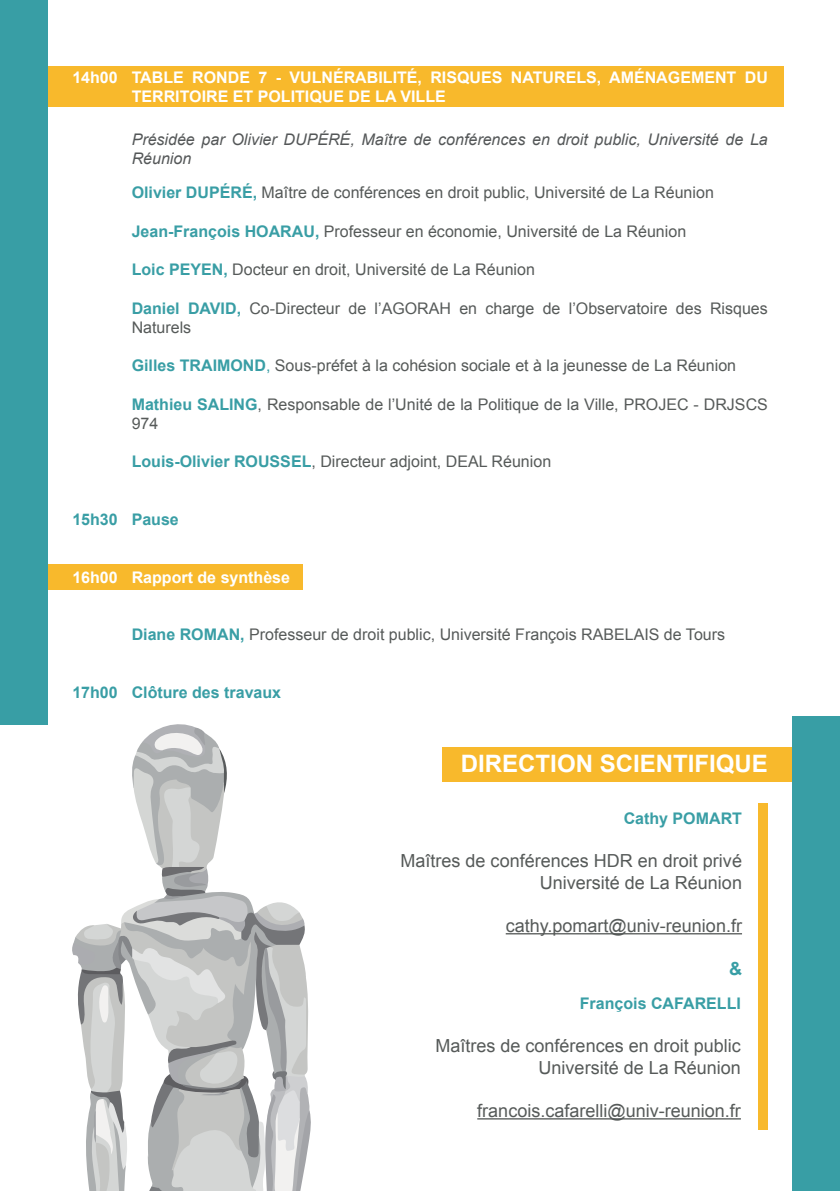
<style>
.page{position:relative;width:840px;height:1191px;background:#fff}
.page>*{position:absolute;margin:0;border:0;box-sizing:border-box;transform-origin:0 0}
.t1{font:700 24px "Arial";color:#fff}
.t2{font:18px/21.6px "Arial";color:#565a59;text-align:right}
.t3{font:700 18px "Arial";color:#389ea5}
.t4{font:16px/19.2px "Arial";color:#565a59}
.t5{font:700 16px/19.2px "Arial";color:#fff}
.t6{font:italic 16px/19.2px "Arial";color:#545758}
.t7{font:700 16px "Arial";color:#399ea5}
.s1{font-weight:700;color:#399ea5}
.s2{color:#399ea5}
</style>
<div class="page">
<div style="left:3px;top:564px;width:300px;height:26px;background:#f8b92c"></div>
<div style="left:0;top:67px;width:782px;height:40px;background:#f8b92c"></div>
<svg style="left:72px;top:724px;width:239px;height:467px"></svg>
<hr style="left:505px;top:933px;width:236px;height:1px;background:#565a59">
<hr style="left:477px;top:1118px;width:263px;height:1px;background:#565a59">
<div style="left:0;top:0;width:48px;height:724px;background:#389ea5"></div>
<div style="left:442px;top:746px;width:397px;height:35px;background:#f8b92c"></div>
<div style="left:757px;top:803px;width:10px;height:326px;background:#f8b92c"></div>
<div style="left:791px;top:716px;width:48px;height:475px;background:#389ea5"></div>
<p class="t5" style="left:72px;top:68px;width:47px">14h00</p>
<p class="t5" style="left:132px;top:68px;width:637px">TABLE RONDE 7 - VULNÉRABILITÉ, RISQUES NATURELS, AMÉNAGEMENT DU<br>TERRITOIRE ET POLITIQUE DE LA VILLE</p>
<p class="t6" style="left:132px;top:130px;width:637px">Présidée par Olivier DUPÉRÉ, Maître de conférences en droit public, Université de La<br>Réunion</p>
<p class="t4" style="left:132px;top:183px;width:583px"><span class="s1">Olivier DUPÉRÉ,</span> Maître de conférences en droit public, Université de La Réunion</p>
<p class="t4" style="left:132px;top:222px;width:555px"><span class="s1">Jean-François HOARAU,</span> Professeur en économie, Université de La Réunion</p>
<p class="t4" style="left:132px;top:260px;width:404px"><span class="s1">Loic PEYEN,</span> Docteur en droit, Université de La Réunion</p>
<p class="t4" style="left:132px;top:299px;width:637px"><span class="s1">Daniel DAVID,</span> Co-Directeur de l’AGORAH en charge de l’Observatoire des Risques<br>Naturels</p>
<p class="t4" style="left:132px;top:356px;width:605px"><span class="s1">Gilles TRAIMOND</span><span class="s2">,</span> Sous-préfet à la cohésion sociale et à la jeunesse de La Réunion</p>
<p class="t4" style="left:132px;top:395px;width:637px"><span class="s1">Mathieu SALING</span>, Responsable de l’Unité de la Politique de la Ville, PROJEC - DRJSCS<br>974</p>
<p class="t4" style="left:132px;top:452px;width:421px"><span class="s1">Louis-Olivier ROUSSEL</span>, Directeur adjoint, DEAL Réunion</p>
<p class="t7" style="left:72px;top:509px;width:47px">15h30</p>
<p class="t7" style="left:132px;top:509px;width:49px">Pause</p>
<p class="t5" style="left:72px;top:568px;width:47px">16h00</p>
<p class="t5" style="left:132px;top:568px;width:160px">Rapport de synthèse</p>
<p class="t4" style="left:132px;top:625px;width:594px"><span class="s1">Diane ROMAN,</span> Professeur de droit public, Université François RABELAIS de Tours</p>
<p class="t7" style="left:72px;top:681px;width:47px">17h00</p>
<p class="t7" style="left:132px;top:681px;width:151px">Clôture des travaux</p>
<h1 class="t1" style="left:460px;top:748px;width:308px">DIRECTION SCIENTIFIQUE</h1>
<p class="t7" style="left:623px;top:807px;width:120px">Cathy POMART</p>
<p class="t2" style="left:400px;top:850px;width:343px">Maîtres de conférences HDR en droit privé<br>Université de La Réunion</p>
<p class="t2" style="left:505px;top:915px;width:238px">cathy.pomart@univ-reunion.fr</p>
<p class="t3" style="left:728px;top:956px;width:14px">&amp;</p>
<p class="t7" style="left:579px;top:992px;width:162px">François CAFARELLI</p>
<p class="t2" style="left:435px;top:1035px;width:307px">Maîtres de conférences en droit public<br>Université de La Réunion</p>
<p class="t2" style="left:477px;top:1100px;width:265px">francois.cafarelli@univ-reunion.fr</p>
</div>
